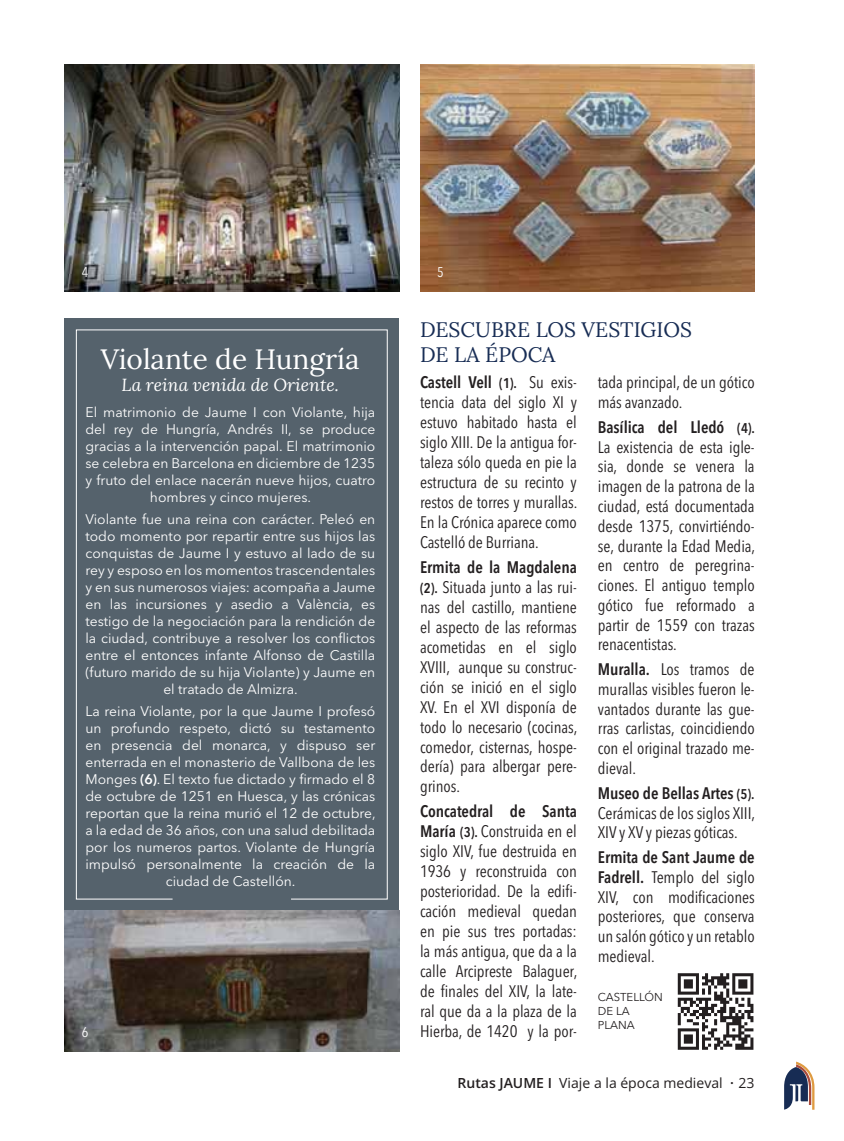
<style>
.page{position:relative;width:844px;height:1141px;background:#fff}
.page>*{position:absolute;margin:0;border:0;box-sizing:border-box;transform-origin:0 0}
.t1{font:28px "Lora";color:#fff}
.t2{font:21px/25.2px "Lora";color:#172c54}
.t3{font:italic 17.5px "Lora";color:#fff}
.t4{font:condensed 16.62px/19.9px "Avenir Next LT Pro";letter-spacing:-.005em;color:#231f20;text-align:justify}
.t5{font:14px "Open Sans";color:#231f20}
.t6{font:condensed 14px "Avenir Next LT Pro";color:#fff}
.t7{font:13.83px/17px "Avenir Next LT Pro";color:#fff;text-align:center}
.t8{font:11.38px/13.7px "Avenir Next LT Pro";color:#231f20}
.s1{font-weight:600}
.s2{font-weight:600;font-size:14px}
</style>
<div class="page">
<svg style="left:784px;top:1062px;width:30px;height:48px"></svg>
<div style="left:64px;top:318px;width:335px;height:734px;background:#55626c"></div>
<svg style="left:75px;top:329px;width:313px;height:571px"></svg>
<img style="left:64px;top:64px;width:335px;height:228px">
<img style="left:64px;top:910px;width:335px;height:142px">
<img style="left:420px;top:64px;width:334px;height:228px">
<img style="left:677px;top:973px;width:77px;height:77px">
<p class="t6" style="left:82px;top:265px;width:8px">4</p>
<p class="t6" style="left:437px;top:265px;width:8px">5</p>
<h1 class="t1" style="left:101px;top:348px;width:260px">Violante de Hungría</h1>
<p class="t3" style="left:122px;top:375px;width:219px">La reina venida de Oriente.</p>
<p class="t7" style="left:85px;top:405px;width:291px">El matrimonio de Jaume I con Violante, hija del rey de Hungría, Andrés II, se produce gracias a la intervención papal. El matrimonio se celebra en Barcelona en diciembre de 1235 y fruto del enlace nacerán nueve hijos, cuatro hombres y cinco mujeres.</p>
<p class="t7" style="left:85px;top:512px;width:291px">Violante fue una reina con carácter. Peleó en todo momento por repartir entre sus hijos las conquistas de Jaume I y estuvo al lado de su rey y esposo en los momentos trascendentales y en sus numerosos viajes: acompaña a Jaume en las incursiones y asedio a València, es testigo de la negociación para la rendición de la ciudad, contribuye a resolver los conflictos entre el entonces infante Alfonso de Castilla (futuro marido de su hija Violante) y Jaume en el tratado de Almizra.</p>
<p class="t7" style="left:85px;top:704px;width:292px">La reina Violante, por la que Jaume I profesó un profundo respeto, dictó su testamento en presencia del monarca, y dispuso ser enterrada en el monasterio de Vallbona de les Monges <span class="s1">(6)</span>. El texto fue dictado y firmado el 8 de octubre de 1251 en Huesca, y las crónicas reportan que la reina murió el 12 de octubre, a la edad de 36 años, con una salud debilitada por los numeros partos. Violante de Hungría impulsó personalmente la creación de la ciudad de Castellón.</p>
<p class="t6" style="left:82px;top:1025px;width:8px">6</p>
<p class="t2" style="left:420px;top:319px;width:273px">DESCUBRE LOS VESTIGIOS<br>DE LA ÉPOCA</p>
<p class="t4" style="left:420px;top:373px;width:159px"><span class="s1">Castell Vell</span> <span class="s2">(1).</span> Su exis&shy;tencia data del siglo XI y estuvo habitado hasta el siglo XIII. De la antigua for&shy;taleza sólo queda en pie la estructura de su recinto y restos de torres y murallas.<br>En la Crónica aparece como Castelló de Burriana.</p>
<p class="t4" style="left:420px;top:558px;width:159px"><span class="s1">Ermita de la Magdalena </span><span class="s2">(2).</span> Situada junto a las rui&shy;nas del castillo, mantiene el aspecto de las reformas acometidas en el siglo XVIII, aunque su construc&shy;ción se inició en el siglo XV. En el XVI disponía de todo lo necesario (cocinas, comedor, cisternas, hospe&shy;dería) para albergar pere&shy;grinos.</p>
<p class="t4" style="left:420px;top:802px;width:159px"><span class="s1">Concatedral de Santa María</span> <span class="s2">(3).</span> Construida en el siglo XIV, fue destruida en 1936 y reconstruida con posterioridad. De la edifi&shy;cación medieval quedan en pie sus tres portadas: la más antigua, que da a la calle Arcipreste Balaguer, de finales del XIV, la late&shy;ral que da a la plaza de la Hierba, de 1420 y la por-</p>
<p class="t4" style="left:597px;top:374px;width:158px">tada principal, de un gótico más avanzado.</p>
<p class="t4" style="left:597px;top:418px;width:159px"><span class="s1">Basílica del Lledó</span> <span class="s2">(4).<br></span>La existencia de esta igle&shy;sia, donde se venera la imagen de la patrona de la ciudad, está documentada desde 1375, convirtiéndo&shy;se, durante la Edad Media, en centro de peregrina&shy;ciones. El antiguo templo gótico fue reformado a partir de 1559 con trazas renacentistas.</p>
<p class="t4" style="left:597px;top:660px;width:158px"><span class="s1">Muralla.</span> Los tramos de murallas visibles fueron le&shy;vantados durante las gue&shy;rras carlistas, coincidiendo con el original trazado me&shy;dieval.</p>
<p class="t4" style="left:597px;top:784px;width:159px"><span class="s1">Museo de Bellas Artes</span> <span class="s2">(5).<br></span>Cerámicas de los siglos XIII, XIV y XV y piezas góticas.</p>
<p class="t4" style="left:597px;top:848px;width:158px"><span class="s1">Ermita de Sant Jaume de Fadrell.</span> Templo del siglo XIV, con modificaciones posteriores, que conserva un salón gótico y un retablo medieval.</p>
<p class="t8" style="left:597px;top:992px;width:67px">CASTELLÓN<br>DE LA<br>PLANA</p>
<p class="t5" style="left:457px;top:1078px;width:298px"><span class="s1">Rutas JAUME I</span> Viaje a la época medieval <span class="s1">·</span> 23</p>
</div>
